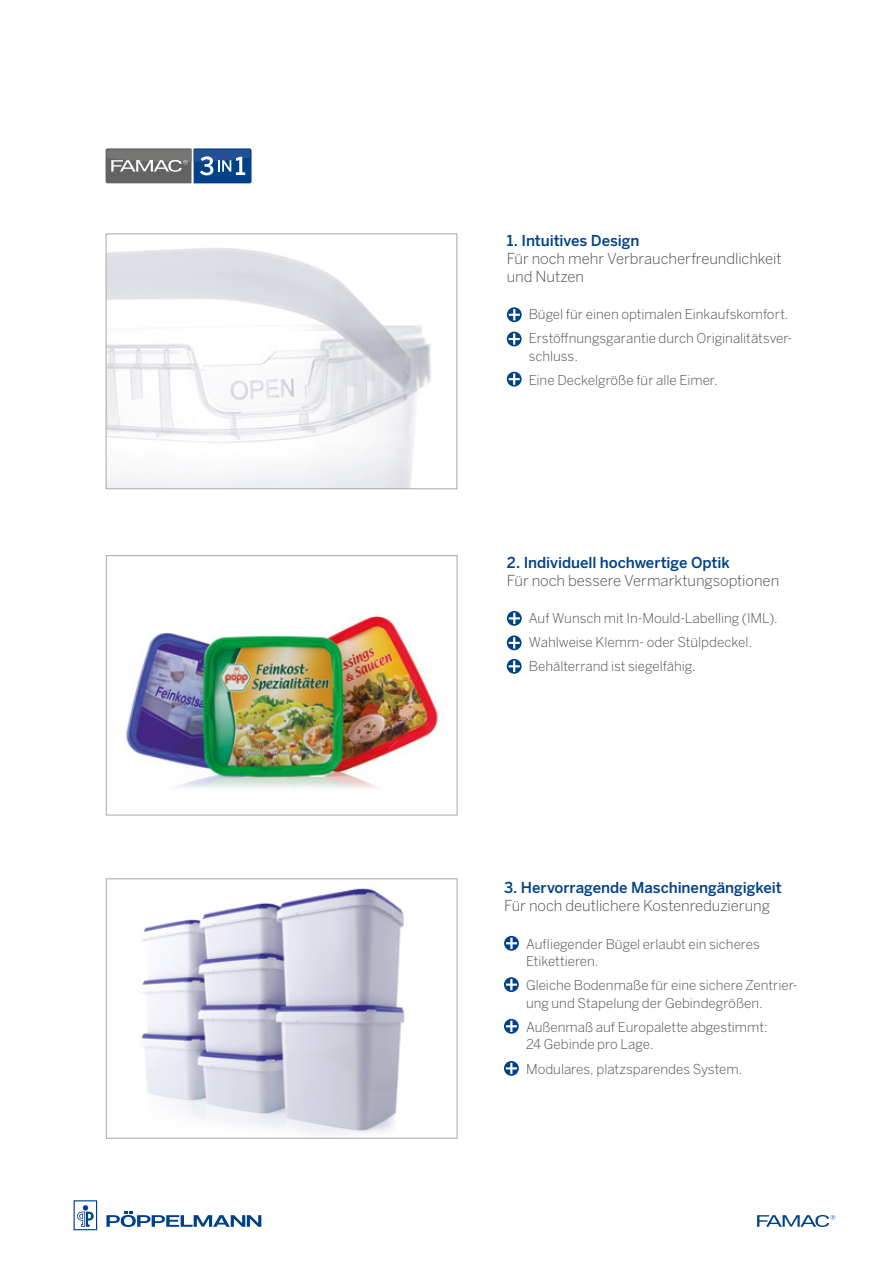
<style>
.page{position:relative;width:893px;height:1263px;background:#fff}
.page>*{position:absolute;margin:0;border:0;box-sizing:border-box;transform-origin:0 0}
.t1{font:300 15px/18px "Benton Sans OT";letter-spacing:-.005em;color:#4a4a49}
.t2{font:500 15px "Benton Sans OT";letter-spacing:-.005em;color:#004289}
.t3{font:300 13.5px/24.3px "Benton Sans OT";color:#4a4a49}
</style>
<div class="page">
<img style="left:108px;top:248px;width:323px;height:239px">
<div style="left:106px;top:234px;width:351px;height:255px;border:1px solid #a8a8a7"></div>
<img style="left:125px;top:616px;width:313px;height:172px">
<div style="left:106px;top:555px;width:351px;height:260px;border:1px solid #a8a8a7"></div>
<img style="left:140px;top:888px;width:267px;height:247px">
<div style="left:106px;top:879px;width:351px;height:259px;border:1px solid #a8a8a7"></div>
<svg style="left:74px;top:1200px;width:23px;height:30px"></svg>
<svg style="left:106px;top:1211px;width:155px;height:16px"></svg>
<svg style="left:757px;top:1215px;width:78px;height:12px"></svg>
<svg style="left:507px;top:307px;width:15px;height:15px"></svg>
<svg style="left:509px;top:309px;width:11px;height:11px"></svg>
<svg style="left:504px;top:936px;width:15px;height:15px"></svg>
<svg style="left:506px;top:938px;width:11px;height:11px"></svg>
<svg style="left:507px;top:332px;width:15px;height:14px"></svg>
<svg style="left:509px;top:333px;width:11px;height:12px"></svg>
<svg style="left:507px;top:372px;width:15px;height:15px"></svg>
<svg style="left:509px;top:373px;width:11px;height:12px"></svg>
<svg style="left:504px;top:977px;width:15px;height:15px"></svg>
<svg style="left:506px;top:979px;width:11px;height:11px"></svg>
<svg style="left:504px;top:1019px;width:15px;height:15px"></svg>
<svg style="left:506px;top:1021px;width:11px;height:11px"></svg>
<svg style="left:504px;top:1061px;width:15px;height:15px"></svg>
<svg style="left:506px;top:1063px;width:11px;height:11px"></svg>
<svg style="left:507px;top:611px;width:15px;height:15px"></svg>
<svg style="left:509px;top:613px;width:11px;height:11px"></svg>
<svg style="left:507px;top:659px;width:15px;height:15px"></svg>
<svg style="left:509px;top:661px;width:11px;height:11px"></svg>
<svg style="left:507px;top:635px;width:15px;height:15px"></svg>
<svg style="left:509px;top:637px;width:11px;height:11px"></svg>
<svg style="left:106px;top:148px;width:146px;height:35px;background:#5f738a"></svg>
<p class="t2" style="left:507px;top:231px;width:134px">1. Intuitives Design</p>
<p class="t1" style="left:507px;top:249px;width:276px">Für noch mehr Verbraucherfreundlichkeit und Nutzen</p>
<p class="t3" style="left:529px;top:302px;width:265px">Bügel für einen optimalen Einkaufskomfort.<br>Erstöffnungsgarantie durch Originalitätsver-</p>
<p class="t3" style="left:529px;top:344px;width:190px">schluss.<br>Eine Deckelgröße für alle Eimer.</p>
<p class="t2" style="left:507px;top:553px;width:224px">2. Individuell hochwertige Optik</p>
<p class="t1" style="left:507px;top:571px;width:274px">Für noch bessere Vermarktungsoptionen</p>
<p class="t3" style="left:529px;top:606px;width:250px">Auf Wunsch mit In-Mould-Labelling (IML).<br>Wahlweise Klemm- oder Stülpdeckel.<br>Behälterrand ist siegelfähig.</p>
<p class="t2" style="left:504px;top:878px;width:279px">3. Hervorragende Maschinengängigkeit</p>
<p class="t1" style="left:504px;top:896px;width:268px">Für noch deutlichere Kostenreduzierung</p>
<p class="t3" style="left:526px;top:935px;width:235px;line-height:17.2px">Aufliegender Bügel erlaubt ein sicheres<br>Etikettieren.</p>
<p class="t3" style="left:526px;top:977px;width:273px;line-height:17.2px">Gleiche Bodenmaße für eine sichere Zentrier&shy;ung und Stapelung der Gebindegrößen.</p>
<p class="t3" style="left:526px;top:1018px;width:243px;line-height:17.2px">Außenmaß auf Europalette abgestimmt:<br>24 Gebinde pro Lage.</p>
<p class="t3" style="left:526px;top:1056px;width:218px">Modulares, platzsparendes System.</p>
</div>
